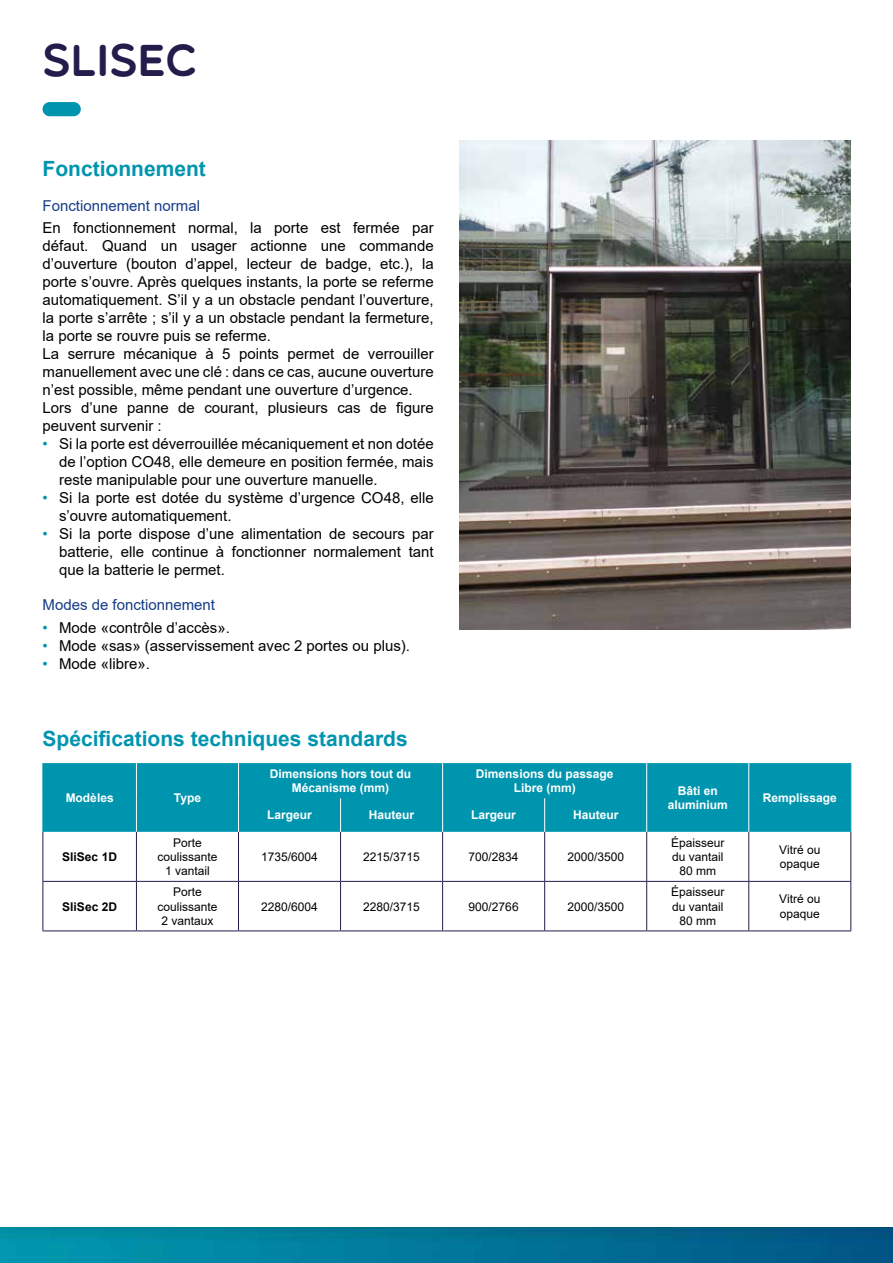
<style>
.page{position:relative;width:893px;height:1263px;background:#fff}
.page>*{position:absolute;margin:0;border:0;box-sizing:border-box;transform-origin:0 0}
.t1{font:45px "Multicolore";color:#231d4c}
.t2{font:700 21px "Arial";color:#0095ae}
.t3{font:15px/18px "Arial";color:#000}
.t4{font:15px "Arial";color:#153d87}
.t5{font:12px/14.4px "Arial";color:#000;text-align:center}
.t6{font:700 12px/14.4px "Arial";color:#fff;text-align:center}
.t7{font:700 12px "Arial";color:#000}
.s1{color:#0095ae}
</style>
<div class="page">
<img style="left:0;top:1227px;width:893px;height:36px">
<div style="left:43px;top:102px;width:38px;height:14px;background:#0095ae;border-radius:7px"></div>
<div style="left:44px;top:763px;width:806px;height:69px;background:#0095ae"></div>
<hr style="left:238px;top:832px;width:1px;height:49px;background:#231d4c">
<hr style="left:340px;top:832px;width:1px;height:49px;background:#231d4c">
<hr style="left:442px;top:832px;width:1px;height:49px;background:#231d4c">
<hr style="left:544px;top:832px;width:1px;height:49px;background:#231d4c">
<hr style="left:646px;top:832px;width:1px;height:49px;background:#231d4c">
<hr style="left:748px;top:832px;width:1px;height:49px;background:#231d4c">
<hr style="left:850px;top:832px;width:1px;height:49px;background:#231d4c">
<hr style="left:136px;top:881px;width:102px;height:1px;background:#231d4c">
<hr style="left:238px;top:881px;width:103px;height:1px;background:#231d4c">
<hr style="left:238px;top:882px;width:1px;height:48px;background:#231d4c">
<hr style="left:341px;top:881px;width:102px;height:1px;background:#231d4c">
<hr style="left:340px;top:882px;width:1px;height:48px;background:#231d4c">
<hr style="left:443px;top:881px;width:102px;height:1px;background:#231d4c">
<hr style="left:442px;top:882px;width:1px;height:48px;background:#231d4c">
<hr style="left:545px;top:881px;width:102px;height:1px;background:#231d4c">
<hr style="left:544px;top:882px;width:1px;height:48px;background:#231d4c">
<hr style="left:647px;top:881px;width:102px;height:1px;background:#231d4c">
<hr style="left:646px;top:882px;width:1px;height:48px;background:#231d4c">
<hr style="left:749px;top:881px;width:102px;height:1px;background:#231d4c">
<hr style="left:748px;top:882px;width:1px;height:48px;background:#231d4c">
<hr style="left:850px;top:882px;width:1px;height:48px;background:#231d4c">
<hr style="left:136px;top:930px;width:102px;height:1px;background:#231d4c">
<hr style="left:238px;top:930px;width:103px;height:1px;background:#231d4c">
<hr style="left:341px;top:930px;width:102px;height:1px;background:#231d4c">
<hr style="left:443px;top:930px;width:102px;height:1px;background:#231d4c">
<hr style="left:545px;top:930px;width:102px;height:1px;background:#231d4c">
<hr style="left:647px;top:930px;width:102px;height:1px;background:#231d4c">
<hr style="left:749px;top:930px;width:102px;height:1px;background:#231d4c">
<hr style="left:136px;top:763px;width:1px;height:35px;background:#fff">
<hr style="left:238px;top:763px;width:1px;height:35px;background:#fff">
<hr style="left:442px;top:763px;width:1px;height:35px;background:#fff">
<hr style="left:646px;top:763px;width:1px;height:35px;background:#fff">
<hr style="left:136px;top:798px;width:1px;height:34px;background:#fff">
<hr style="left:238px;top:798px;width:1px;height:34px;background:#fff">
<hr style="left:340px;top:798px;width:1px;height:34px;background:#fff">
<hr style="left:442px;top:798px;width:1px;height:34px;background:#fff">
<hr style="left:544px;top:798px;width:1px;height:34px;background:#fff">
<hr style="left:646px;top:798px;width:1px;height:34px;background:#fff">
<hr style="left:43px;top:763px;width:1px;height:35px;background:#0095ae">
<hr style="left:850px;top:763px;width:1px;height:35px;background:#0095ae">
<hr style="left:43px;top:798px;width:1px;height:34px;background:#0095ae">
<hr style="left:850px;top:798px;width:1px;height:34px;background:#0095ae">
<hr style="left:43px;top:832px;width:1px;height:49px;background:#231d4c">
<hr style="left:136px;top:832px;width:1px;height:49px;background:#231d4c">
<hr style="left:43px;top:882px;width:1px;height:48px;background:#231d4c">
<hr style="left:136px;top:882px;width:1px;height:48px;background:#231d4c">
<hr style="left:43px;top:881px;width:93px;height:1px;background:#231d4c">
<hr style="left:43px;top:930px;width:93px;height:1px;background:#231d4c">
<hr style="left:748px;top:763px;width:1px;height:35px;background:#fff">
<hr style="left:748px;top:798px;width:1px;height:34px;background:#fff">
<img style="left:459px;top:140px;width:391px;height:489px">
<h1 class="t1" style="left:43px;top:33px;width:156px">SLISEC</h1>
<h2 class="t2" style="left:43px;top:154px;width:165px">Fonctionnement</h2>
<p class="t4" style="left:43px;top:196px;width:159px">Fonctionnement normal</p>
<p class="t3" style="left:43px;top:219px;width:393px">En fonctionnement normal, la porte est fermée par défaut. Quand un usager actionne une commande d’ouverture (bouton d’appel, lecteur de badge, etc.), la porte s’ouvre. Après quelques instants, la porte se referme automatiquement. S’il y a un obstacle pendant l’ouverture, la porte s’arrête ; s’il y a un obstacle pendant la fermeture, la porte se rouvre puis se referme.<br>La serrure mécanique à 5 points permet de verrouiller manuellement avec une clé : dans ce cas, aucune ouverture n’est possible, même pendant une ouverture d’urgence.<br>Lors d’une panne de courant, plusieurs cas de figure peuvent survenir :</p>
<p class="t3" style="left:59px;top:435px;width:376px;text-align:justify;text-indent:-16px"><span class="s1">•</span> Si la porte est déverrouillée mécaniquement et non dotée de l’option CO48, elle demeure en position fermée, mais reste manipulable pour une ouverture manuelle.</p>
<p class="t3" style="left:59px;top:489px;width:376px;text-indent:-16px"><span class="s1">•</span> Si la porte est dotée du système d’urgence CO48, elle s’ouvre automatiquement.</p>
<p class="t3" style="left:59px;top:525px;width:376px;text-align:justify;text-indent:-16px"><span class="s1">•</span> Si la porte dispose d’une alimentation de secours par batterie, elle continue à fonctionner normalement tant que la batterie le permet.</p>
<p class="t4" style="left:43px;top:595px;width:174px">Modes de fonctionnement</p>
<p class="t3" style="left:43px;top:618px;width:189px"><span class="s1">•</span> Mode «contrôle d’accès».</p>
<p class="t3" style="left:43px;top:636px;width:369px"><span class="s1">•</span> Mode «sas» (asservissement avec 2 portes ou plus).</p>
<p class="t3" style="left:43px;top:654px;width:109px"><span class="s1">•</span> Mode «libre».</p>
<h2 class="t2" style="left:43px;top:724px;width:367px">Spécifications techniques standards</h2>
<p class="t6" style="left:66px;top:790px;width:50px">Modèles</p>
<p class="t6" style="left:174px;top:790px;width:29px">Type</p>
<p class="t7" style="left:62px;top:848px;width:56px">SliSec 1D</p>
<p class="t7" style="left:62px;top:898px;width:56px">SliSec 2D</p>
<p class="t5" style="left:157px;top:835px;width:62px">Porte coulissante<br>1 vantail</p>
<p class="t5" style="left:157px;top:885px;width:62px">Porte coulissante<br>2 vantaux</p>
<p class="t6" style="left:270px;top:766px;width:143px">Dimensions hors tout du<br>Mécanisme (mm)</p>
<p class="t6" style="left:476px;top:766px;width:139px">Dimensions du passage<br>Libre (mm)</p>
<p class="t6" style="left:267px;top:808px;width:46px">Largeur</p>
<p class="t6" style="left:369px;top:808px;width:47px">Hauteur</p>
<p class="t6" style="left:471px;top:808px;width:46px">Largeur</p>
<p class="t6" style="left:573px;top:808px;width:47px">Hauteur</p>
<p class="t5" style="left:261px;top:849px;width:58px">1735/6004</p>
<p class="t5" style="left:363px;top:849px;width:58px">2215/3715</p>
<p class="t5" style="left:469px;top:849px;width:52px">700/2834</p>
<p class="t5" style="left:567px;top:849px;width:58px">2000/3500</p>
<p class="t5" style="left:261px;top:899px;width:58px">2280/6004</p>
<p class="t5" style="left:363px;top:899px;width:58px">2280/3715</p>
<p class="t5" style="left:469px;top:899px;width:52px">900/2766</p>
<p class="t5" style="left:567px;top:899px;width:58px">2000/3500</p>
<p class="t6" style="left:668px;top:783px;width:62px">Bâti en aluminium</p>
<p class="t6" style="left:763px;top:790px;width:76px">Remplissage</p>
<p class="t5" style="left:671px;top:835px;width:55px">Épaisseur du vantail<br>80 mm</p>
<p class="t5" style="left:779px;top:842px;width:43px;text-align:left">Vitré ou opaque</p>
<p class="t5" style="left:671px;top:885px;width:55px">Épaisseur du vantail<br>80 mm</p>
<p class="t5" style="left:779px;top:892px;width:43px;text-align:left">Vitré ou opaque</p>
</div>
